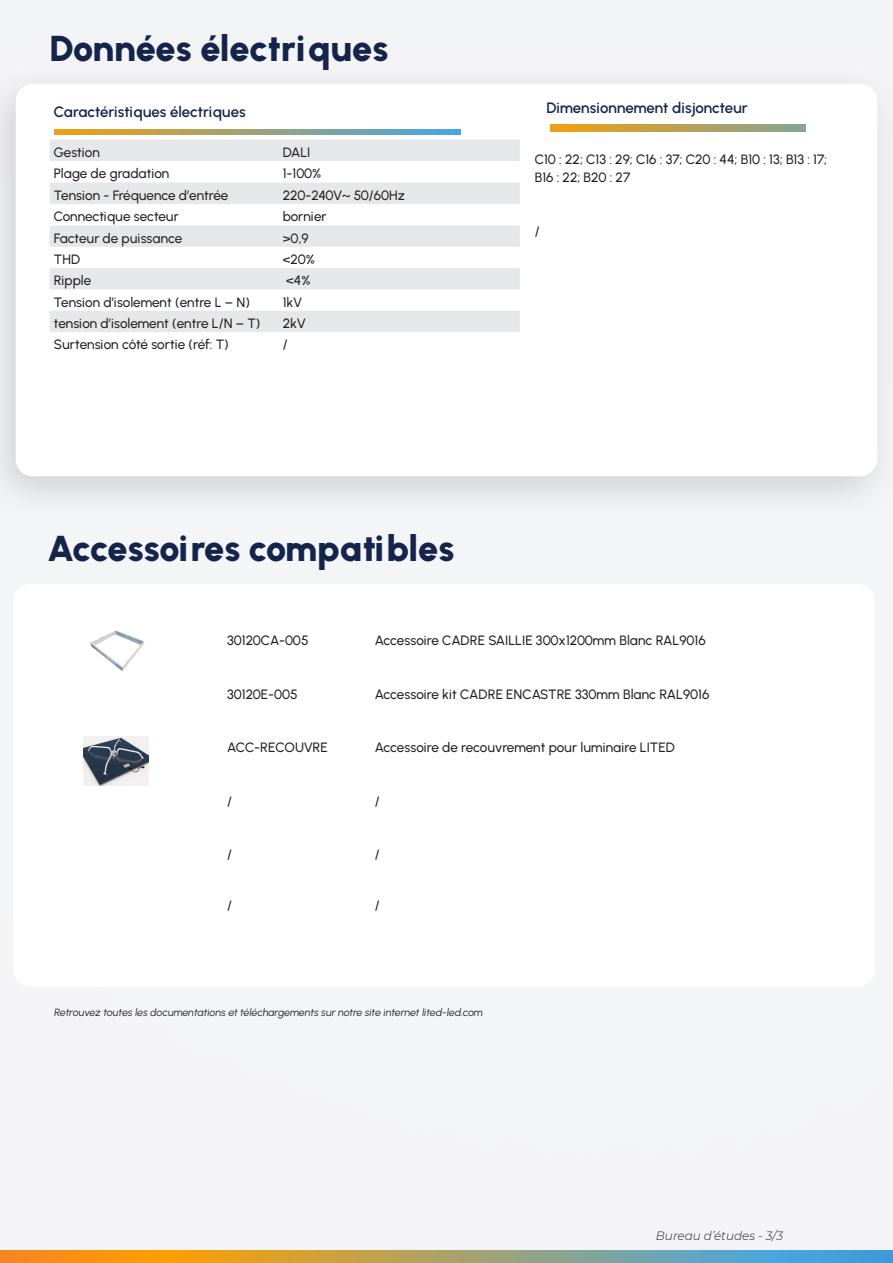
<style>
.page{position:relative;width:893px;height:1263px;background:#f4f4f6}
.page>*{position:absolute;margin:0;border:0;box-sizing:border-box;transform-origin:0 0}
.t1{font:900 36px "Urbanist";letter-spacing:-.01em;color:#15244b}
.Texte_courant{font:600 15px "Urbanist";letter-spacing:-.005em;color:#15244b}
.Texte_courant-2{font:500 13.5px/18px "Urbanist";color:#231f20}
.Texte_courant-3{font:italic 300 12px "Montserrat";color:#231f20}
.Texte_courant-4{font:italic 10.5px "Urbanist";letter-spacing:-.005em;color:#231f20}
</style>
<div class="page">
<svg style="left:0;top:1251px;width:893px;height:12px;background:#a79e6c"></svg>
<div style="left:13px;top:584px;width:862px;height:402px;background:#fff;border-radius:17px"></div>
<img style="left:90px;top:630px;width:55px;height:41px">
<img style="left:83px;top:736px;width:66px;height:49px">
<div style="left:0;top:59px;width:893px;height:466px;background:#000001;opacity:.15"></div>
<div style="left:16px;top:84px;width:861px;height:392px;background:#fff;border-radius:17px"></div>
<svg style="left:54px;top:129px;width:407px;height:5px;background:#9aa27b"></svg>
<svg style="left:551px;top:125px;width:255px;height:7px;background:#baa153"></svg>
<svg style="left:50px;top:140px;width:470px;height:192px;fill:#e6e7e9"></svg>
<p class="t1" style="left:50px;top:27px;width:340px">Données électriques</p>
<p class="Texte_courant" style="left:54px;top:103px;width:193px">Caractéristiques électriques</p>
<p class="Texte_courant-2" style="left:54px;top:143px;width:48px">Gestion</p>
<p class="Texte_courant-2" style="left:283px;top:143px;width:29px">DALI</p>
<p class="Texte_courant-2" style="left:54px;top:164px;width:117px">Plage de gradation</p>
<p class="Texte_courant-2" style="left:283px;top:164px;width:40px">1-100%</p>
<p class="Texte_courant-2" style="left:54px;top:186px;width:176px">Tension - Fréquence d’entrée</p>
<p class="Texte_courant-2" style="left:283px;top:186px;width:124px">220-240V~ 50/60Hz</p>
<p class="Texte_courant-2" style="left:54px;top:207px;width:126px">Connectique secteur</p>
<p class="Texte_courant-2" style="left:283px;top:207px;width:45px">bornier</p>
<p class="Texte_courant-2" style="left:54px;top:229px;width:130px">Facteur de puissance</p>
<p class="Texte_courant-2" style="left:283px;top:229px;width:27px">&gt;0,9</p>
<p class="Texte_courant-2" style="left:54px;top:250px;width:28px">THD</p>
<p class="Texte_courant-2" style="left:283px;top:250px;width:34px">&lt;20%</p>
<p class="Texte_courant-2" style="left:54px;top:271px;width:39px">Ripple</p>
<p class="Texte_courant-2" style="left:286px;top:271px;width:26px">&lt;4%</p>
<p class="Texte_courant-2" style="left:54px;top:293px;width:198px">Tension d’isolement (entre L – N)</p>
<p class="Texte_courant-2" style="left:283px;top:293px;width:21px">1kV</p>
<p class="Texte_courant-2" style="left:54px;top:314px;width:208px">tension d’isolement (entre L/N – T)</p>
<p class="Texte_courant-2" style="left:283px;top:314px;width:24px">2kV</p>
<p class="Texte_courant-2" style="left:54px;top:335px;width:176px">Surtension côté sortie (réf: T)</p>
<p class="Texte_courant-2" style="left:283px;top:335px;width:6px">/</p>
<p class="t1" style="left:47px;top:527px;width:409px">Accessoires compatibles</p>
<p class="Texte_courant" style="left:546px;top:99px;width:203px">Dimensionnement disjoncteur</p>
<p class="Texte_courant-2" style="left:535px;top:150px;width:294px">C10 : 22; C13 : 29; C16 : 37; C20 : 44; B10 : 13; B13 : 17;<br>B16 : 22; B20 : 27</p>
<p class="Texte_courant-2" style="left:535px;top:222px;width:6px">/</p>
<p class="Texte_courant-2" style="left:227px;top:631px;width:83px">30120CA-005</p>
<p class="Texte_courant-2" style="left:375px;top:631px;width:332px">Accessoire CADRE SAILLIE 300x1200mm Blanc RAL9016</p>
<p class="Texte_courant-2" style="left:227px;top:685px;width:72px">30120E-005</p>
<p class="Texte_courant-2" style="left:375px;top:685px;width:336px">Accessoire kit CADRE ENCASTRE 330mm Blanc RAL9016</p>
<p class="Texte_courant-2" style="left:227px;top:738px;width:102px">ACC-RECOUVRE</p>
<p class="Texte_courant-2" style="left:375px;top:738px;width:301px">Accessoire de recouvrement pour luminaire LITED</p>
<p class="Texte_courant-2" style="left:227px;top:792px;width:6px">/</p>
<p class="Texte_courant-2" style="left:375px;top:792px;width:6px">/</p>
<p class="Texte_courant-2" style="left:227px;top:846px;width:6px">/</p>
<p class="Texte_courant-2" style="left:375px;top:846px;width:6px">/</p>
<p class="Texte_courant-2" style="left:227px;top:896px;width:6px">/</p>
<p class="Texte_courant-2" style="left:375px;top:896px;width:6px">/</p>
<p class="Texte_courant-4" style="left:55px;top:1006px;width:430px">Retrouvez toutes les documentations et téléchargements sur notre site internet lited-led.com</p>
<p class="Texte_courant-3" style="left:656px;top:1228px;width:129px">Bureau d’études - 3/3</p>
</div>
